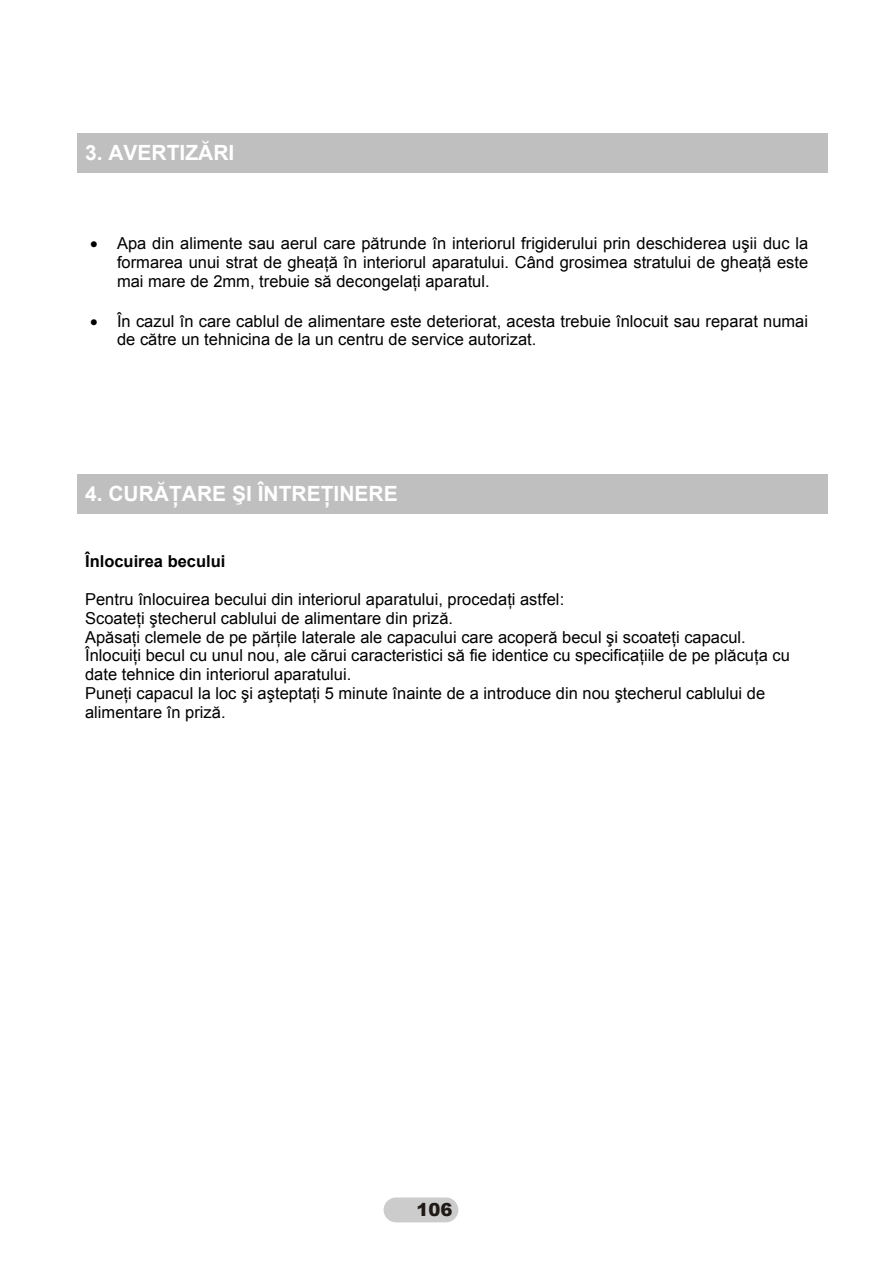
<style>
.page{position:relative;width:893px;height:1263px;background:#fff}
.page>*{position:absolute;margin:0;border:0;box-sizing:border-box;transform-origin:0 0}
.t1{font:700 21px "Arial";color:#fff}
.t2{font:900 18px "Arial";color:#1f1a17}
.t3{font:16.5px/18.9px "Arial";color:#000}
.t4{font:700 16.5px "Arial";color:#000}
</style>
<div class="page">
<div style="left:77px;top:133px;width:750px;height:40px;background:#bfbfbf"></div>
<div style="left:77px;top:474px;width:750px;height:40px;background:#bfbfbf"></div>
<div style="left:383px;top:1197px;width:75px;height:25px;background:#ccc;border-radius:12px"></div>
<p class="t1" style="left:85px;top:141px;width:151px">3. AVERTIZĂRI</p>
<p class="t3" style="left:117px;top:234px;width:692px;text-align:justify;text-indent:-27px">• Apa din alimente sau aerul care pătrunde în interiorul frigiderului prin deschiderea uşii duc la formarea unui strat de gheaţă în interiorul aparatului. Când grosimea stratului de gheaţă este mai mare de 2mm, trebuie să decongelaţi aparatul.</p>
<p class="t3" style="left:117px;top:311px;width:692px;text-indent:-27px">• În cazul în care cablul de alimentare este deteriorat, acesta trebuie înlocuit sau reparat numai de către un tehnicina de la un centru de service autorizat.</p>
<p class="t1" style="left:85px;top:482px;width:314px">4. CURĂŢARE ŞI ÎNTREŢINERE</p>
<p class="t4" style="left:85px;top:552px;width:142px">Înlocuirea becului</p>
<p class="t3" style="left:85px;top:589px;width:706px">Pentru înlocuirea becului din interiorul aparatului, procedaţi astfel:<br>Scoateţi ştecherul cablului de alimentare din priză.<br>Apăsaţi clemele de pe părţile laterale ale capacului care acoperă becul şi scoateţi capacul.<br>Înlocuiţi becul cu unul nou, ale cărui caracteristici să fie identice cu specificaţiile de pe plăcuţa cu date tehnice din interiorul aparatului.<br>Puneţi capacul la loc şi aşteptaţi 5 minute înainte de a introduce din nou ştecherul cablului de alimentare în priză.</p>
<p class="t2" style="left:416px;top:1204px;width:38px">106</p>
</div>
